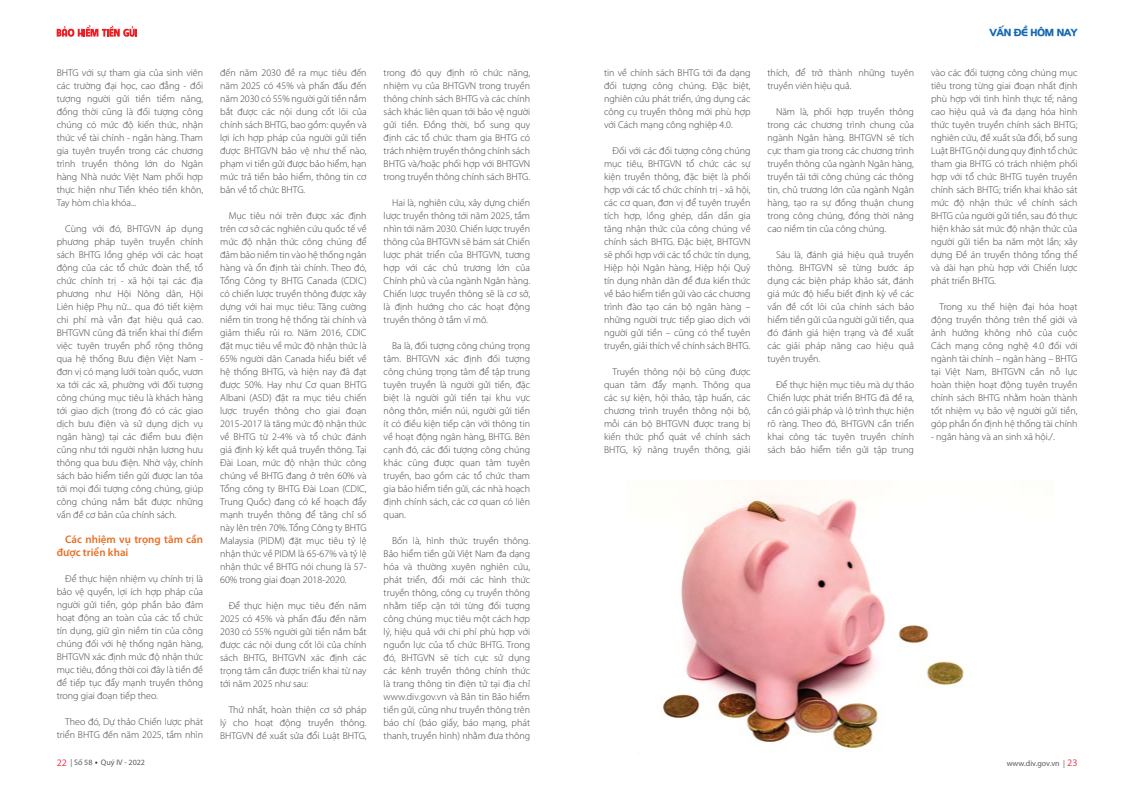
<style>
.page{position:relative;width:1134px;height:794px;background:#fff}
.page>*{position:absolute;margin:0;border:0;box-sizing:border-box;transform-origin:0 0}
.t1{font:600 11px/13px "Myriad Pro";color:#e86e25}
.t2{font:300 10px/13px "Myriad Pro";color:#414042;text-align:justify}
.t3{font:10px "UTM Hanzel";color:#1268b3}
.t4{font:8px "Myriad Pro";color:#58595b}
.s1{font-size:10px;color:#ef4056}
</style>
<div class="page">
<svg style="left:57px;top:25px;width:80px;height:12px"></svg>
<img style="left:661px;top:494px;width:303px;height:255px">
<p class="t2" style="left:57px;top:66px;width:148px">BHTG với sự tham gia của sinh viên các trường đại học, cao đẳng - đối tượng người gửi tiền tiềm năng, đồng thời cũng là đối tượng công chúng có mức độ kiến thức, nhận thức về tài chính - ngân hàng. Tham gia tuyên truyền trong các chương trình truyền thông lớn do Ngân hàng Nhà nước Việt Nam phối hợp thực hiện như Tiền khéo tiền khôn, Tay hòm chìa khóa...</p>
<p class="t2" style="left:57px;top:222px;width:148px;text-indent:8px">Cùng với đó, BHTGVN áp dụng phương pháp tuyên truyền chính sách BHTG lồng ghép với các hoạt động của các tổ chức đoàn thể, tổ chức chính trị - xã hội tại các địa phương như Hội Nông dân, Hội Liên hiệp Phụ nữ... qua đó tiết kiệm chi phí mà vẫn đạt hiệu quả cao.<br>BHTGVN cũng đã triển khai thí điểm việc tuyên truyền phổ rộng thông qua hệ thống Bưu điện Việt Nam - đơn vị có mạng lưới toàn quốc, vươn xa tới các xã, phường với đối tượng công chúng mục tiêu là khách hàng tới giao dịch (trong đó có các giao dịch bưu điện và sử dụng dịch vụ ngân hàng) tại các điểm bưu điện cũng như tới người nhận lương hưu thông qua bưu điện. Nhờ vậy, chính sách bảo hiểm tiền gửi được lan tỏa tới mọi đối tượng công chúng, giúp công chúng nắm bắt được những vấn đề cơ bản của chính sách.</p>
<p class="t1" style="left:57px;top:532px;width:148px;text-indent:9px">Các nhiệm vụ trọng tâm cần được triển khai</p>
<p class="t2" style="left:57px;top:572px;width:148px;text-indent:8px">Để thực hiện nhiệm vụ chính trị là bảo vệ quyền, lợi ích hợp pháp của người gửi tiền, góp phần bảo đảm hoạt động an toàn của các tổ chức tín dụng, giữ gìn niềm tin của công chúng đối với hệ thống ngân hàng, BHTGVN xác định mức độ nhận thức mục tiêu, đồng thời coi đây là tiền đề để tiếp tục đẩy mạnh truyền thông trong giai đoạn tiếp theo.</p>
<p class="t2" style="left:57px;top:715px;width:148px;text-align:right">Theo đó, Dự thảo Chiến lược phát triển BHTG đến năm 2025, tầm nhìn</p>
<p class="t2" style="left:220px;top:66px;width:148px">đến năm 2030 đề ra mục tiêu đến năm 2025 có 45% và phấn đấu đến năm 2030 có 55% người gửi tiền nắm bắt được các nội dung cốt lõi của chính sách BHTG, bao gồm: quyền và lợi ích hợp pháp của người gửi tiền được BHTGVN bảo vệ như thế nào, phạm vi tiền gửi được bảo hiểm, hạn mức trả tiền bảo hiểm, thông tin cơ bản về tổ chức BHTG.</p>
<p class="t2" style="left:220px;top:209px;width:148px;text-indent:8px">Mục tiêu nói trên được xác định trên cơ sở các nghiên cứu quốc tế về mức độ nhận thức công chúng để đảm bảo niềm tin vào hệ thống ngân hàng và ổn định tài chính. Theo đó, Tổng Công ty BHTG Canada (CDIC) có chiến lược truyền thông được xây dựng với hai mục tiêu: Tăng cường niềm tin trong hệ thống tài chính và giảm thiểu rủi ro. Năm 2016, CDIC đặt mục tiêu về mức độ nhận thức là 65% người dân Canada hiểu biết về hệ thống BHTG, và hiện nay đã đạt được 50%. Hay như Cơ quan BHTG Albani (ASD) đặt ra mục tiêu chiến lược truyền thông cho giai đoạn 2015-2017 là tăng mức độ nhận thức về BHTG từ 2-4% và tổ chức đánh giá định kỳ kết quả truyền thông. Tại Đài Loan, mức độ nhận thức công chúng về BHTG đang ở trên 60% và Tổng công ty BHTG Đài Loan (CDIC, Trung Quốc) đang có kế hoạch đẩy mạnh truyền thông để tăng chỉ số này lên trên 70%. Tổng Công ty BHTG Malaysia (PIDM) đặt mục tiêu tỷ lệ nhận thức về PIDM là 65-67% và tỷ lệ nhận thức về BHTG nói chung là 57- 60% trong giai đoạn 2018-2020.</p>
<p class="t2" style="left:220px;top:599px;width:148px;text-indent:8px">Để thực hiện mục tiêu đến năm 2025 có 45% và phấn đấu đến năm 2030 có 55% người gửi tiền nắm bắt được các nội dung cốt lõi của chính sách BHTG, BHTGVN xác định các trọng tâm cần được triển khai từ nay tới năm 2025 như sau:</p>
<p class="t2" style="left:220px;top:703px;width:148px;text-indent:8px">Thứ nhất, hoàn thiện cơ sở pháp lý cho hoạt động truyền thông.<br>BHTGVN đề xuất sửa đổi Luật BHTG,</p>
<p class="t2" style="left:384px;top:66px;width:148px">trong đó quy định rõ chức năng, nhiệm vụ của BHTGVN trong truyền thông chính sách BHTG và các chính sách khác liên quan tới bảo vệ người gửi tiền. Đồng thời, bổ sung quy định các tổ chức tham gia BHTG có trách nhiệm truyền thông chính sách BHTG và/hoặc phối hợp với BHTGVN trong truyền thông chính sách BHTG.</p>
<p class="t2" style="left:384px;top:196px;width:148px;text-indent:8px">Hai là, nghiên cứu, xây dựng chiến lược truyền thông tới năm 2025, tầm nhìn tới năm 2030. Chiến lược truyền thông của BHTGVN sẽ bám sát Chiến lược phát triển của BHTGVN, tương hợp với các chủ trương lớn của Chính phủ và của ngành Ngân hàng.<br>Chiến lược truyền thông sẽ là cơ sở, là định hướng cho các hoạt động truyền thông ở tầm vĩ mô.</p>
<p class="t2" style="left:384px;top:339px;width:148px;text-indent:8px">Ba là, đối tượng công chúng trọng tâm. BHTGVN xác định đối tượng công chúng trọng tâm để tập trung tuyên truyền là người gửi tiền, đặc biệt là người gửi tiền tại khu vực nông thôn, miền núi, người gửi tiền ít có điều kiện tiếp cận với thông tin về hoạt động ngân hàng, BHTG. Bên cạnh đó, các đối tượng công chúng khác cũng được quan tâm tuyên truyền, bao gồm các tổ chức tham gia bảo hiểm tiền gửi, các nhà hoạch định chính sách, các cơ quan có liên quan.</p>
<p class="t2" style="left:384px;top:534px;width:148px;text-indent:8px">Bốn là, hình thức truyền thông.<br>Bảo hiểm tiền gửi Việt Nam đa dạng hóa và thường xuyên nghiên cứu, phát triển, đổi mới các hình thức truyền thông, công cụ truyền thông nhằm tiếp cận tới từng đối tượng công chúng mục tiêu một cách hợp lý, hiệu quả với chi phí phù hợp với nguồn lực của tổ chức BHTG. Trong đó, BHTGVN sẽ tích cực sử dụng các kênh truyền thông chính thức là trang thông tin điện tử tại địa chỉ www.div.gov.vn và Bản tin Bảo hiểm tiền gửi, cũng như truyền thông trên báo chí (báo giấy, báo mạng, phát thanh, truyền hình) nhằm đưa thông</p>
<p class="t2" style="left:604px;top:66px;width:148px">tin về chính sách BHTG tới đa dạng đối tượng công chúng. Đặc biệt, nghiên cứu phát triển, ứng dụng các công cụ truyền thông mới phù hợp với Cách mạng công nghiệp 4.0.</p>
<p class="t2" style="left:604px;top:144px;width:148px;text-indent:8px">Đối với các đối tượng công chúng mục tiêu, BHTGVN tổ chức các sự kiện truyền thông, đặc biệt là phối hợp với các tổ chức chính trị - xã hội, các cơ quan, đơn vị để tuyên truyền tích hợp, lồng ghép, dần dần gia tăng nhận thức của công chúng về chính sách BHTG. Đặc biệt, BHTGVN sẽ phối hợp với các tổ chức tín dụng, Hiệp hội Ngân hàng, Hiệp hội Quỹ tín dụng nhân dân để đưa kiến thức về bảo hiểm tiền gửi vào các chương trình đào tạo cán bộ ngân hàng – những người trực tiếp giao dịch với người gửi tiền – cũng có thể tuyên truyền, giải thích về chính sách BHTG.</p>
<p class="t2" style="left:604px;top:365px;width:148px;text-indent:8px">Truyền thông nội bộ cũng được quan tâm đẩy mạnh. Thông qua các sự kiện, hội thảo, tập huấn, các chương trình truyền thông nội bộ, mỗi cán bộ BHTGVN được trang bị kiến thức phổ quát về chính sách BHTG, kỹ năng truyền thông, giải</p>
<p class="t2" style="left:767px;top:66px;width:148px">thích, để trở thành những tuyên truyền viên hiệu quả.</p>
<p class="t2" style="left:767px;top:105px;width:148px;text-indent:8px">Năm là, phối hợp truyền thông trong các chương trình chung của ngành Ngân hàng. BHTGVN sẽ tích cực tham gia trong các chương trình truyền thông của ngành Ngân hàng, truyền tải tới công chúng các thông tin, chủ trương lớn của ngành Ngân hàng, tạo ra sự đồng thuận chung trong công chúng, đồng thời nâng cao niềm tin của công chúng.</p>
<p class="t2" style="left:767px;top:248px;width:148px;text-indent:8px">Sáu là, đánh giá hiệu quả truyền thông. BHTGVN sẽ từng bước áp dụng các biện pháp khảo sát, đánh giá mức độ hiểu biết định kỳ về các vấn đề cốt lõi của chính sách bảo hiểm tiền gửi của người gửi tiền, qua đó đánh giá hiện trạng và đề xuất các giải pháp nâng cao hiệu quả tuyên truyền.</p>
<p class="t2" style="left:767px;top:378px;width:148px;text-indent:8px">Để thực hiện mục tiêu mà dự thảo Chiến lược phát triển BHTG đã đề ra, cần có giải pháp và lộ trình thực hiện rõ ràng. Theo đó, BHTGVN cần triển khai công tác tuyên truyền chính sách bảo hiểm tiền gửi tập trung</p>
<p class="t3" style="left:990px;top:25px;width:89px">VẤN ĐỀ HÔM NAY</p>
<p class="t2" style="left:931px;top:66px;width:148px">vào các đối tượng công chúng mục tiêu trong từng giai đoạn nhất định phù hợp với tình hình thực tế; nâng cao hiệu quả và đa dạng hóa hình thức tuyên truyền chính sách BHTG; nghiên cứu, đề xuất sửa đổi, bổ sung Luật BHTG nội dung quy định tổ chức tham gia BHTG có trách nhiệm phối hợp với tổ chức BHTG tuyên truyền chính sách BHTG; triển khai khảo sát mức độ nhận thức về chính sách BHTG của người gửi tiền, sau đó thực hiện khảo sát mức độ nhận thức của người gửi tiền ba năm một lần; xây dựng Đề án truyền thông tổng thể và dài hạn phù hợp với Chiến lược phát triển BHTG.</p>
<p class="t2" style="left:931px;top:300px;width:148px;text-indent:8px">Trong xu thế hiện đại hóa hoạt động truyền thông trên thế giới và ảnh hưởng không nhỏ của cuộc Cách mạng công nghệ 4.0 đối với ngành tài chính – ngân hàng – BHTG tại Việt Nam, BHTGVN cần nỗ lực hoàn thiện hoạt động tuyên truyền chính sách BHTG nhằm hoàn thành tốt nhiệm vụ bảo vệ người gửi tiền, góp phần ổn định hệ thống tài chính</p>
<p class="t2" style="left:931px;top:430px;width:125px">- ngân hàng và an sinh xã hội./.</p>
<p class="t4" style="left:57px;top:757px;width:90px"><span class="s1">22</span> | Số 58 Quý IV - 2022</p>
<p class="t4" style="left:1007px;top:758px;width:72px">www.div.gov.vn | <span class="s1">23</span></p>
</div>
